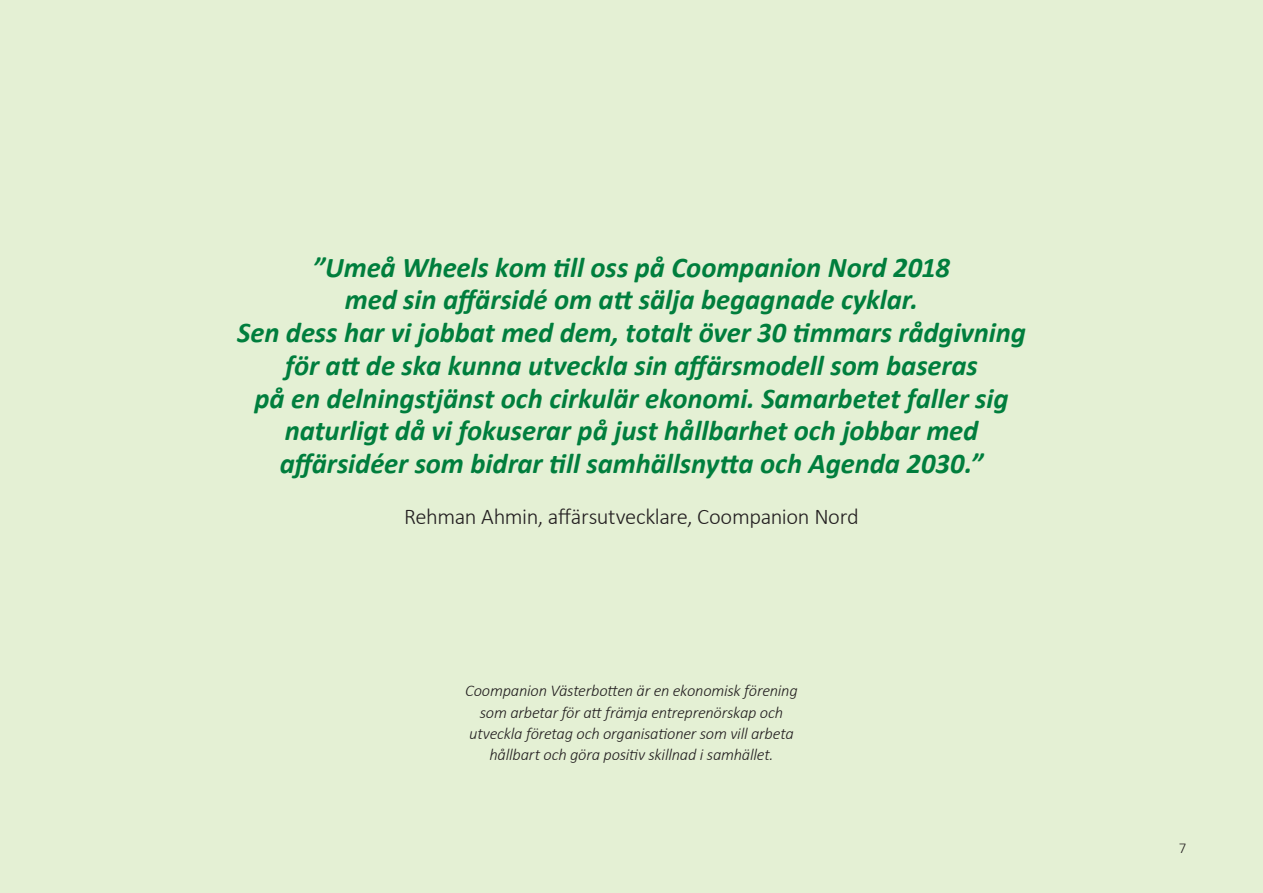
<style>
.page{position:relative;width:1263px;height:893px;background:#e4f0d4}
.page>*{position:absolute;margin:0;border:0;box-sizing:border-box;transform-origin:0 0}
.Citat{font:italic 700 28.65px/32.7px "Calibri";letter-spacing:-.005em;color:#007e3d;text-align:center}
.Bröd{font:300 22.5px "Calibri";letter-spacing:-.02em;color:#231f20}
.Bröd-2{font:italic 300 16.5px/21.5px "Calibri";letter-spacing:-.015em;color:#231f20;text-align:center}
.t1{font:300 15px "Calibri";color:#231f20}
</style>
<div class="page">
<p class="Citat" style="left:237px;top:251px;width:790px">”Umeå Wheels kom till oss på Coompanion Nord 2018<br>med sin affärsidé om att sälja begagnade cyklar.<br>Sen dess har vi jobbat med dem, totalt över 30 timmars rådgivning för att de ska kunna utveckla sin affärsmodell som baseras<br>på en delningstjänst och cirkulär ekonomi. Samarbetet faller sig naturligt då vi fokuserar på just hållbarhet och jobbar med affärsidéer som bidrar till samhällsnytta och Agenda 2030.”</p>
<p class="Bröd" style="left:404px;top:503px;width:456px">Rehman Ahmin, affärsutvecklare, Coompanion Nord</p>
<p class="Bröd-2" style="left:465px;top:680px;width:334px">Coompanion Västerbotten är en ekonomisk förening som arbetar för att främja entreprenörskap och utveckla företag och organisationer som vill arbeta hållbart och göra positiv skillnad i samhället.</p>
<p class="t1" style="left:1179px;top:838px;width:9px">7</p>
</div>
